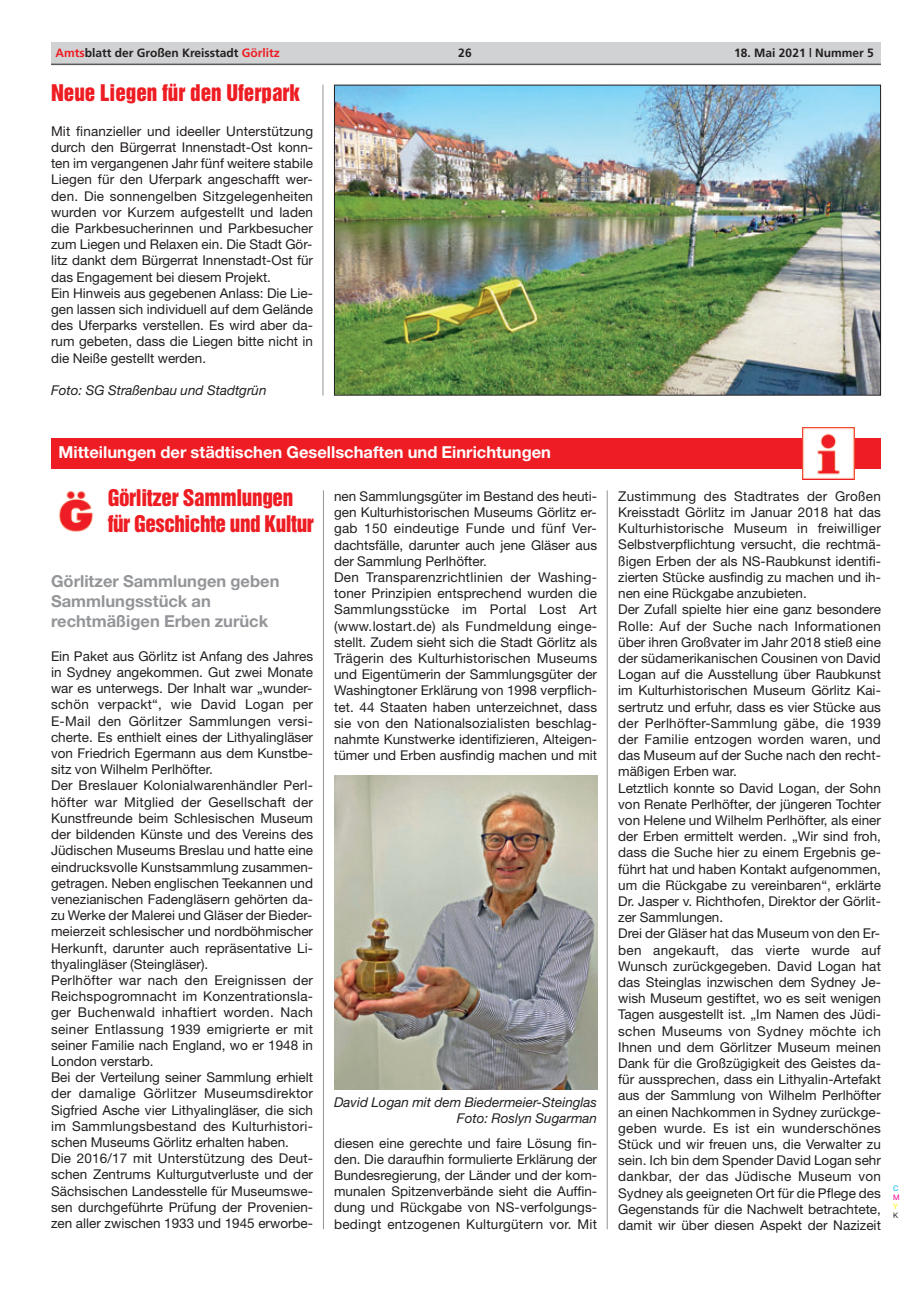
<style>
.page{position:relative;width:915px;height:1293px;background:#fff}
.page>*{position:absolute;margin:0;border:0;box-sizing:border-box;transform-origin:0 0}
.t1{font:21px/25.2px "Helvetica Inserat";letter-spacing:-.015em;color:#ee1d23}
.t2{font:700 16.5px/19.8px "Helvetica Neue";color:#939598}
.t3{font:700 16.5px "Helvetica Neue";color:#fff}
.t4{font:13.5px/16.2px "Helvetica Neue";color:#231f20}
.t5{font:italic 13.5px/16.2px "Helvetica Neue";color:#231f20;text-align:right}
.t6{font:700 12px "Frutiger";color:#231f20}
.t7{font:7.5px "Helvetica Neue";color:#00aeef}
.t8{font:7.5px "Helvetica Neue";color:#ed028c}
.t9{font:7.5px "Helvetica Neue";color:#fff101}
.t10{font:7.5px "Helvetica Neue";color:#231f20}
.s1{color:#ee1d23}
</style>
<div class="page">
<div style="left:51px;top:43px;width:829px;height:21px;background:#d1d2d4"></div>
<hr style="left:51px;top:64px;width:829px;height:1px;background:#57585a">
<img style="left:336px;top:87px;width:542px;height:306px">
<div style="left:334px;top:85px;width:546px;height:310px;border:1px solid #231f20"></div>
<hr style="left:322px;top:85px;width:1px;height:310px;background:#939598">
<div style="left:51px;top:438px;width:829px;height:31px;background:#ee1d23"></div>
<img style="left:802px;top:428px;width:51px;height:51px">
<img style="left:59px;top:491px;width:34px;height:41px">
<img style="left:334px;top:776px;width:263px;height:313px">
<hr style="left:606px;top:490px;width:1px;height:739px;background:#939598">
<hr style="left:323px;top:490px;width:1px;height:739px;background:#939598">
<p class="t6" style="left:55px;top:47px;width:226px"><span class="s1">Amts</span>blatt der Großen Kreisstadt <span class="s1">Görlitz</span></p>
<p class="t6" style="left:458px;top:47px;width:15px">26</p>
<p class="t6" style="left:734px;top:47px;width:141px">18. Mai 2021 | Nummer 5</p>
<h1 class="t1" style="left:51px;top:82px;width:250px">Neue Liegen für den Uferpark</h1>
<p class="t4" style="left:51px;top:124px;width:263px">Mit finanzieller und ideeller Unterstützung durch den Bürgerrat Innenstadt-Ost konn&shy;ten im vergangenen Jahr fünf weitere stabile Liegen für den Uferpark angeschafft wer&shy;den. Die sonnengelben Sitzgelegenheiten wurden vor Kurzem aufgestellt und laden die Parkbesucherinnen und Parkbesucher zum Liegen und Relaxen ein. Die Stadt Gör&shy;litz dankt dem Bürgerrat Innenstadt-Ost für das Engagement bei diesem Projekt.<br>Ein Hinweis aus gegebenen Anlass: Die Lie&shy;gen lassen sich individuell auf dem Gelände des Uferparks verstellen. Es wird aber da&shy;rum gebeten, dass die Liegen bitte nicht in die Neiße gestellt werden.</p>
<p class="t5" style="left:51px;top:383px;width:217px">Foto: SG Straßenbau und Stadtgrün</p>
<p class="t3" style="left:59px;top:446px;width:494px">Mitteilungen der städtischen Gesellschaften und Einrichtungen</p>
<h1 class="t1" style="left:108px;top:487px;width:207px">Görlitzer Sammlungen für Geschichte und Kultur</h1>
<p class="t4" style="left:334px;top:489px;width:264px">nen Sammlungsgüter im Bestand des heuti&shy;gen Kulturhistorischen Museums Görlitz er&shy;gab 150 eindeutige Funde und fünf Ver&shy;dachtsfälle, darunter auch jene Gläser aus der Sammlung Perlhöfter.<br>Den Transparenzrichtlinien der Washing&shy;toner Prinzipien entsprechend wurden die Sammlungsstücke im Portal Lost Art (www.lostart.de) als Fundmeldung einge&shy;stellt. Zudem sieht sich die Stadt Görlitz als Trägerin des Kulturhistorischen Museums und Eigentümerin der Sammlungsgüter der Washingtoner Erklärung von 1998 verpflich&shy;tet. 44 Staaten haben unterzeichnet, dass sie von den Nationalsozialisten beschlag&shy;nahmte Kunstwerke identifizieren, Alteigen&shy;tümer und Erben ausfindig machen und mit</p>
<p class="t2" style="left:51px;top:573px;width:230px">Görlitzer Sammlungen geben<br>Sammlungsstück an rechtmäßigen Erben zurück</p>
<p class="t4" style="left:51px;top:649px;width:263px">Ein Paket aus Görlitz ist Anfang des Jahres in Sydney angekommen. Gut zwei Monate war es unterwegs. Der Inhalt war „wunder&shy;schön verpackt“, wie David Logan per E-Mail den Görlitzer Sammlungen versi&shy;cherte. Es enthielt eines der Lithyalingläser von Friedrich Egermann aus dem Kunstbe&shy;sitz von Wilhelm Perlhöfter.<br>Der Breslauer Kolonialwarenhändler Perl&shy;höfter war Mitglied der Gesellschaft der Kunstfreunde beim Schlesischen Museum der bildenden Künste und des Vereins des Jüdischen Museums Breslau und hatte eine eindrucksvolle Kunstsammlung zusammen&shy;getragen. Neben englischen Teekannen und venezianischen Fadengläsern gehörten da&shy;zu Werke der Malerei und Gläser der Bieder&shy;meierzeit schlesischer und nordböhmischer Herkunft, darunter auch repräsentative Li&shy;thyalingläser (Steingläser).<br>Perlhöfter war nach den Ereignissen der Reichspogromnacht im Konzentrationsla&shy;ger Buchenwald inhaftiert worden. Nach seiner Entlassung 1939 emigrierte er mit seiner Familie nach England, wo er 1948 in London verstarb.<br>Bei der Verteilung seiner Sammlung erhielt der damalige Görlitzer Museumsdirektor Sigfried Asche vier Lithyalingläser, die sich im Sammlungsbestand des Kulturhistori&shy;schen Museums Görlitz erhalten haben.<br>Die 2016/17 mit Unterstützung des Deut&shy;schen Zentrums Kulturgutverluste und der Sächsischen Landesstelle für Museumswe&shy;sen durchgeführte Prüfung der Provenien&shy;zen aller zwischen 1933 und 1945 erworbe-</p>
<p class="t5" style="left:334px;top:1095px;width:264px">David Logan mit dem Biedermeier-Steinglas<br>Foto: Roslyn Sugarman</p>
<p class="t4" style="left:334px;top:1136px;width:264px;text-align:justify">diesen eine gerechte und faire Lösung fin&shy;den. Die daraufhin formulierte Erklärung der Bundesregierung, der Länder und der kom&shy;munalen Spitzenverbände sieht die Auffin&shy;dung und Rückgabe von NS-verfolgungs&shy;bedingt entzogenen Kulturgütern vor. Mit</p>
<p class="t4" style="left:618px;top:489px;width:264px">Zustimmung des Stadtrates der Großen Kreisstadt Görlitz im Januar 2018 hat das Kulturhistorische Museum in freiwilliger Selbstverpflichtung versucht, die rechtmä&shy;ßigen Erben der als NS-Raubkunst identifi&shy;zierten Stücke ausfindig zu machen und ih&shy;nen eine Rückgabe anzubieten.<br>Der Zufall spielte hier eine ganz besondere Rolle: Auf der Suche nach Informationen über ihren Großvater im Jahr 2018 stieß eine der südamerikanischen Cousinen von David Logan auf die Ausstellung über Raubkunst im Kulturhistorischen Museum Görlitz Kai&shy;sertrutz und erfuhr, dass es vier Stücke aus der Perlhöfter-Sammlung gäbe, die 1939 der Familie entzogen worden waren, und das Museum auf der Suche nach den recht&shy;mäßigen Erben war.<br>Letztlich konnte so David Logan, der Sohn von Renate Perlhöfter, der jüngeren Tochter von Helene und Wilhelm Perlhöfter, als einer der Erben ermittelt werden. „Wir sind froh, dass die Suche hier zu einem Ergebnis ge&shy;führt hat und haben Kontakt aufgenommen, um die Rückgabe zu vereinbaren“, erklärte Dr. Jasper v. Richthofen, Direktor der Görlit&shy;zer Sammlungen.<br>Drei der Gläser hat das Museum von den Er&shy;ben angekauft, das vierte wurde auf Wunsch zurückgegeben. David Logan hat das Steinglas inzwischen dem Sydney Je&shy;wish Museum gestiftet, wo es seit wenigen Tagen ausgestellt ist. „Im Namen des Jüdi&shy;schen Museums von Sydney möchte ich Ihnen und dem Görlitzer Museum meinen Dank für die Großzügigkeit des Geistes da&shy;für aussprechen, dass ein Lithyalin-Artefakt aus der Sammlung von Wilhelm Perlhöfter an einen Nachkommen in Sydney zurückge&shy;geben wurde. Es ist ein wunderschönes Stück und wir freuen uns, die Verwalter zu sein. Ich bin dem Spender David Logan sehr dankbar, der das Jüdische Museum von Sydney als geeigneten Ort für die Pflege des Gegenstands für die Nachwelt betrachtete, damit wir über diesen Aspekt der Nazizeit</p>
<p class="t7" style="left:892px;top:1185px;width:7px">C</p>
<p class="t8" style="left:892px;top:1194px;width:8px">M</p>
<p class="t9" style="left:892px;top:1203px;width:6px">Y</p>
<p class="t10" style="left:892px;top:1212px;width:7px">K</p>
</div>
